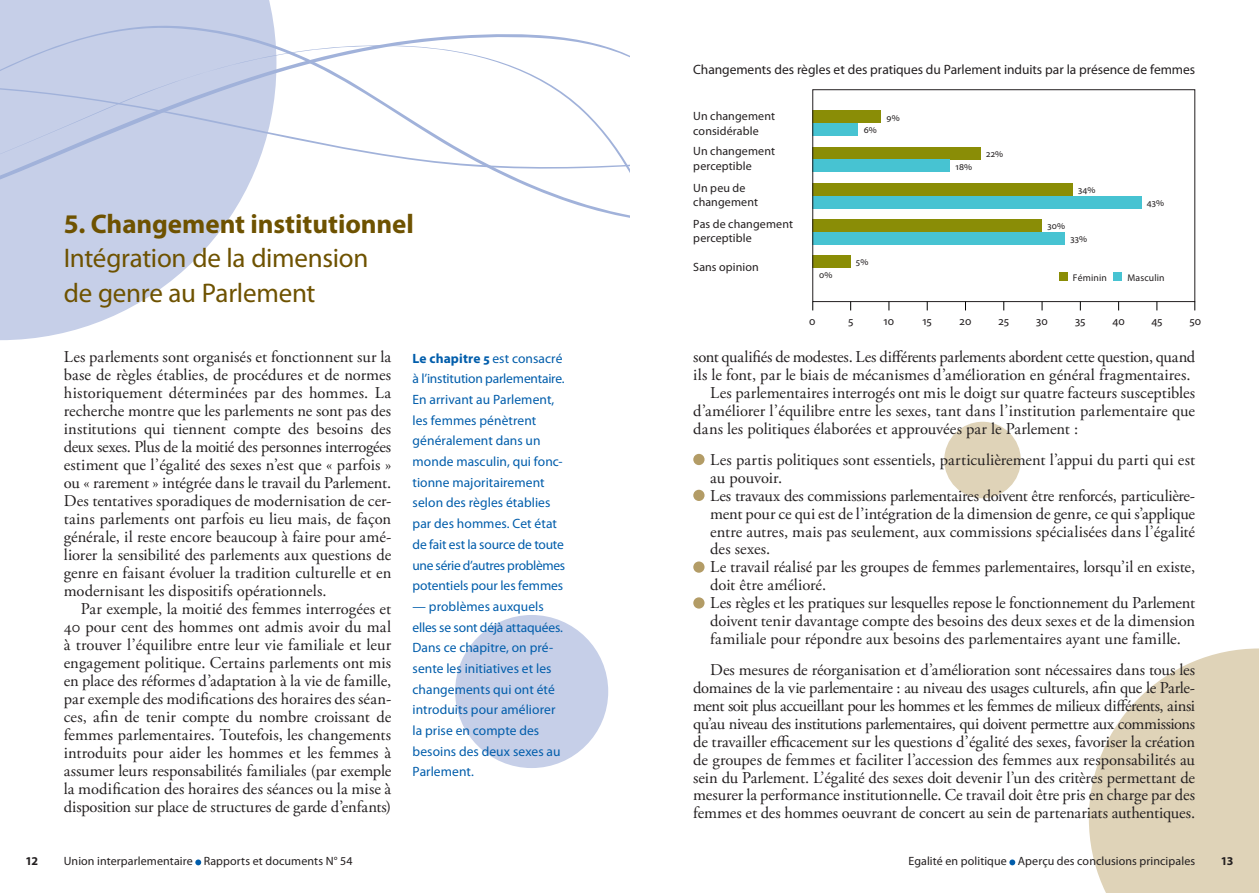
<style>
.page{position:relative;width:1259px;height:893px;background:#fff}
.page>*{position:absolute;margin:0;border:0;box-sizing:border-box;transform-origin:0 0}
.t1{font:27px/34.5px "Myriad Pro";letter-spacing:-.01em;color:#6e5200}
.t2{font:700 27px "Myriad Pro";letter-spacing:-.005em;color:#6e5200}
.t3{font:16.5px/18px "Adobe Garamond Pro";letter-spacing:-.005em;color:#231f20;text-align:justify}
.t4{font:13.5px/20.7px "Myriad Pro";color:#015dab}
.t5{font:13.5px "Myriad Pro";letter-spacing:-.005em;color:#231f20}
.t6{font:12px/14.4px "Myriad Pro";letter-spacing:.01em;color:#231f20}
.t7{font:700 12px "Myriad Pro";color:#231f20}
.t8{font:9.75px "Myriad Pro";letter-spacing:.01em;color:#231f20}
.s1{font-weight:700}
</style>
<div class="page">
<svg style="left:195px;top:859px;width:6px;height:6px"></svg>
<svg style="left:0;top:0;width:273px;height:340px;fill:#c6cfe8"></svg>
<svg style="left:1089px;top:648px;width:170px;height:245px"></svg>
<svg style="left:1009px;top:859px;width:6px;height:6px"></svg>
<div style="left:944px;top:422px;width:76px;height:76px;background:#dfd3b8;border-radius:50%"></div>
<div style="left:455px;top:615px;width:153px;height:153px;background:#c6cfe8;border-radius:50%"></div>
<div style="left:693px;top:454px;width:11px;height:11px;background:#b39c66;border-radius:50%"></div>
<div style="left:693px;top:490px;width:11px;height:11px;background:#b39c66;border-radius:50%"></div>
<div style="left:693px;top:561px;width:11px;height:12px;background:#b39c66;border-radius:50%"></div>
<div style="left:693px;top:597px;width:11px;height:12px;background:#b39c66;border-radius:50%"></div>
<div style="left:812px;top:111px;width:69px;height:12px;background:#8a8d06"></div>
<div style="left:812px;top:123px;width:46px;height:13px;background:#47c3d2"></div>
<div style="left:812px;top:147px;width:169px;height:12px;background:#8a8d06"></div>
<div style="left:812px;top:159px;width:138px;height:13px;background:#47c3d2"></div>
<div style="left:812px;top:183px;width:260px;height:13px;background:#8a8d06"></div>
<div style="left:812px;top:196px;width:329px;height:12px;background:#47c3d2"></div>
<div style="left:812px;top:219px;width:230px;height:13px;background:#8a8d06"></div>
<div style="left:812px;top:232px;width:253px;height:13px;background:#47c3d2"></div>
<div style="left:812px;top:255px;width:38px;height:13px;background:#8a8d06"></div>
<div style="left:812px;top:89px;width:383px;height:213px;border:1px solid #231f20"></div>
<div style="left:1059px;top:272px;width:8px;height:9px;background:#8a8d06"></div>
<div style="left:1113px;top:272px;width:9px;height:9px;background:#47c3d2"></div>
<svg style="left:0;top:226px;width:273px;height:47px;fill:#c6cfe8"></svg>
<svg style="left:0;top:21px;width:629px;height:205px"></svg>
<h1 class="t2" style="left:64px;top:206px;width:352px">5. Changement institutionnel</h1>
<h1 class="t1" style="left:64px;top:241px;width:306px">Intégration de la dimension de genre au Parlement</h1>
<p class="t3" style="left:64px;top:349px;width:329px">Les parlements sont organisés et fonctionnent sur la base de règles établies, de procédures et de normes historiquement déterminées par des hommes. La recherche montre que les parlements ne sont pas des institutions qui tiennent compte des besoins des deux sexes. Plus de la moitié des personnes interrogées estiment que l’égalité des sexes n’est que « parfois » ou « rarement » intégrée dans le travail du Parlement.<br>Des tentatives sporadiques de modernisation de cer&shy;tains parlements ont parfois eu lieu mais, de façon générale, il reste encore beaucoup à faire pour amé&shy;liorer la sensibilité des parlements aux questions de genre en faisant évoluer la tradition culturelle et en modernisant les dispositifs opérationnels.</p>
<p class="t3" style="left:64px;top:601px;width:329px;text-indent:17px">Par exemple, la moitié des femmes interrogées et 40 pour cent des hommes ont admis avoir du mal à trouver l’équilibre entre leur vie familiale et leur engagement politique. Certains parlements ont mis en place des réformes d’adaptation à la vie de famille, par exemple des modifications des horaires des séan&shy;ces, afin de tenir compte du nombre croissant de femmes parlementaires. Toutefois, les changements introduits pour aider les hommes et les femmes à assumer leurs responsabilités familiales (par exemple la modification des horaires des séances ou la mise à disposition sur place de structures de garde d’enfants)</p>
<p class="t4" style="left:412px;top:347px;width:154px"><span class="s1">Le chapitre 5</span> est consacré à l’institution parlementaire.<br>En arrivant au Parlement, les femmes pénètrent généralement dans un monde masculin, qui fonc&shy;tionne majoritairement selon des règles établies par des hommes. Cet état de fait est la source de toute une série d’autres problèmes potentiels pour les femmes</p>
<p class="t4" style="left:412px;top:596px;width:152px">— problèmes auxquels elles se sont déjà attaquées.<br>Dans ce chapitre, on pré&shy;sente les initiatives et les changements qui ont été introduits pour améliorer la prise en compte des besoins des deux sexes au<br>Parlement.</p>
<p class="t5" style="left:693px;top:61px;width:503px">Changements des règles et des pratiques du Parlement induits par la présence de femmes</p>
<p class="t6" style="left:693px;top:109px;width:83px">Un changement considérable</p>
<p class="t6" style="left:693px;top:144px;width:83px">Un changement perceptible</p>
<p class="t6" style="left:693px;top:180px;width:66px">Un peu de changement</p>
<p class="t6" style="left:693px;top:216px;width:101px">Pas de changement perceptible</p>
<p class="t6" style="left:693px;top:260px;width:67px">Sans opinion</p>
<p class="t8" style="left:886px;top:111px;width:15px">9%</p>
<p class="t8" style="left:863px;top:124px;width:15px">6%</p>
<p class="t8" style="left:986px;top:147px;width:19px">22%</p>
<p class="t8" style="left:955px;top:160px;width:18px">18%</p>
<p class="t8" style="left:1078px;top:184px;width:19px">34%</p>
<p class="t8" style="left:1147px;top:196px;width:19px">43%</p>
<p class="t8" style="left:1047px;top:220px;width:19px">30%</p>
<p class="t8" style="left:1070px;top:233px;width:18px">33%</p>
<p class="t8" style="left:856px;top:256px;width:14px">5%</p>
<p class="t8" style="left:819px;top:269px;width:15px">0%</p>
<p class="t8" style="left:1073px;top:271px;width:35px">Féminin</p>
<p class="t8" style="left:1127px;top:271px;width:39px">Masculin</p>
<p class="t6" style="left:809px;top:313px;width:8px">0</p>
<p class="t6" style="left:848px;top:313px;width:7px">5</p>
<p class="t6" style="left:883px;top:313px;width:12px">10</p>
<p class="t6" style="left:922px;top:313px;width:11px">15</p>
<p class="t6" style="left:959px;top:313px;width:13px">20</p>
<p class="t6" style="left:998px;top:313px;width:12px">25</p>
<p class="t6" style="left:1036px;top:313px;width:13px">30</p>
<p class="t6" style="left:1075px;top:313px;width:12px">35</p>
<p class="t6" style="left:1112px;top:313px;width:14px">40</p>
<p class="t6" style="left:1151px;top:313px;width:13px">45</p>
<p class="t6" style="left:1189px;top:313px;width:13px">50</p>
<p class="t3" style="left:693px;top:349px;width:503px">sont qualifiés de modestes. Les différents parlements abordent cette question, quand</p>
<p class="t3" style="left:693px;top:367px;width:499px">ils le font, par le biais de mécanismes d’amélioration en général fragmentaires.</p>
<p class="t3" style="left:710px;top:385px;width:486px">Les parlementaires interrogés ont mis le doigt sur quatre facteurs susceptibles</p>
<p class="t3" style="left:693px;top:403px;width:503px">d’améliorer l’équilibre entre les sexes, tant dans l’institution parlementaire que</p>
<p class="t3" style="left:693px;top:420px;width:386px">dans les politiques élaborées et approuvées par le Parlement :</p>
<p class="t3" style="left:710px;top:451px;width:486px;text-align:left">Les partis politiques sont essentiels, particulièrement l’appui du parti qui est au pouvoir.<br>Les travaux des commissions parlementaires doivent être renforcés, particulière&shy;ment pour ce qui est de l’intégration de la dimension de genre, ce qui s’applique entre autres, mais pas seulement, aux commissions spécialisées dans l’égalité des sexes.<br>Le travail réalisé par les groupes de femmes parlementaires, lorsqu’il en existe, doit être amélioré.<br>Les règles et les pratiques sur lesquelles repose le fonctionnement du Parlement doivent tenir davantage compte des besoins des deux sexes et de la dimension familiale pour répondre aux besoins des parlementaires ayant une famille.</p>
<p class="t3" style="left:693px;top:661px;width:503px;text-indent:17px">Des mesures de réorganisation et d’amélioration sont nécessaires dans tous les domaines de la vie parlementaire : au niveau des usages culturels, afin que le Parle&shy;ment soit plus accueillant pour les hommes et les femmes de milieux différents, ainsi qu’au niveau des institutions parlementaires, qui doivent permettre aux commissions de travailler efficacement sur les questions d’égalité des sexes, favoriser la création de groupes de femmes et faciliter l’accession des femmes aux responsabilités au sein du Parlement. L’égalité des sexes doit devenir l’un des critères permettant de mesurer la performance institutionnelle. Ce travail doit être pris en charge par des femmes et des hommes oeuvrant de concert au sein de partenariats authentiques.</p>
<p class="t7" style="left:25px;top:853px;width:14px">12</p>
<p class="t6" style="left:64px;top:854px;width:290px">Union interparlementaire Rapports et documents N° 54</p>
<p class="t6" style="left:908px;top:854px;width:288px">Egalité en politique Aperçu des conclusions principales</p>
<p class="t7" style="left:1220px;top:853px;width:14px">13</p>
</div>
